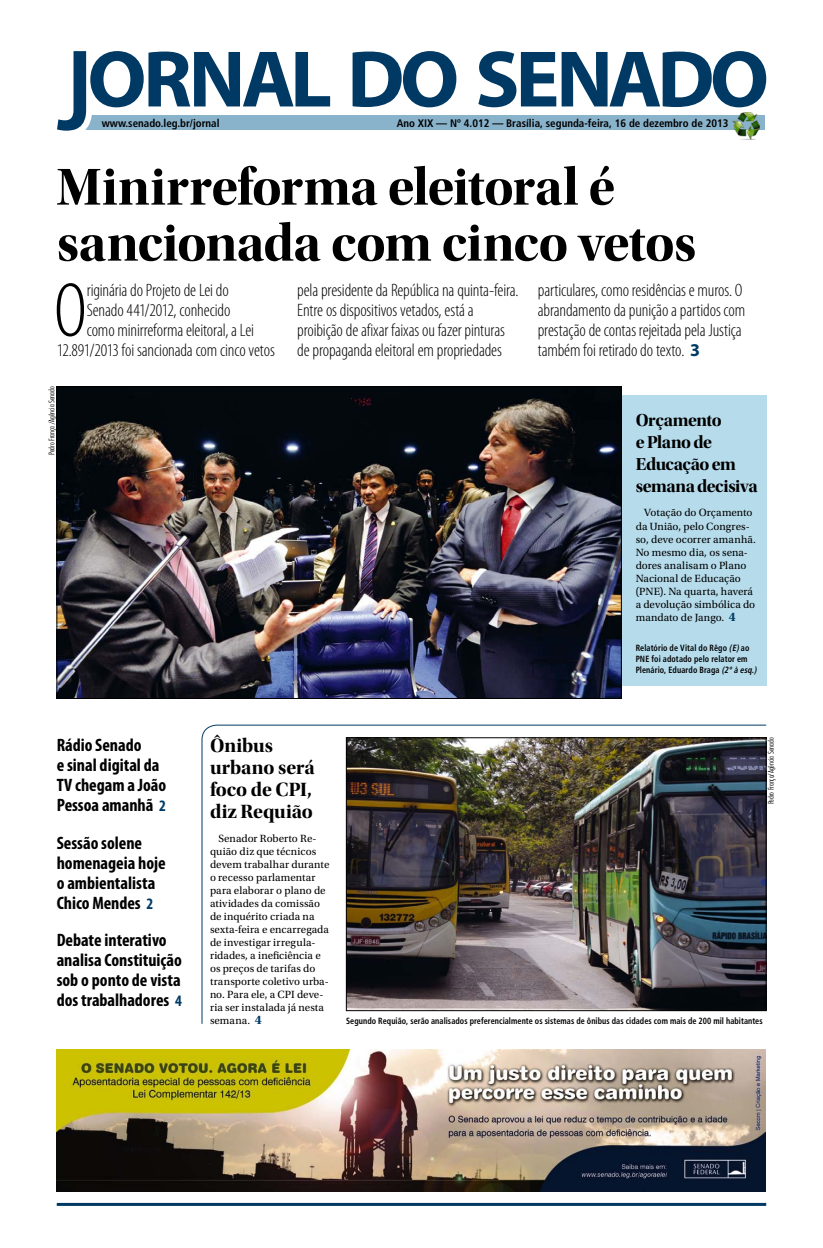
<style>
.page{position:relative;width:823px;height:1248px;background:#fff}
.page>*{position:absolute;margin:0;border:0;box-sizing:border-box;transform-origin:0 0}
.t1{font:300 condensed 77.3px "Myriad Pro";color:#000}
.t2{font:54px/56px "Utopia Std Bold Disp";letter-spacing:-.015em;color:#000}
.t3{font:20px/22px "Utopia Std Bold Disp";color:#000}
.t4{font:300 condensed 18px/20px "Myriad Pro";letter-spacing:-.01em;color:#000}
.t5{font:700 condensed 18px/20px "Myriad Pro";color:#000}
.t6{font:18px/22px "Utopia Std Bold Disp";letter-spacing:-.025em;color:#000}
.t7{font:11px/13px "Utopia Std";letter-spacing:.005em;color:#000}
.t8{font:700 condensed 10.9px "Frutiger";color:#000}
.t9{font:700 condensed 9px/11px "Frutiger";letter-spacing:.01em;color:#000;scale:.9 1}
.t10{font:300 condensed 8px "Futura BT";color:#000}
.s1{font-weight:700;font-stretch:normal;color:#003a64}
.s2{font-size:16px;color:#003a64}
.s3{font-weight:700;font-size:13px;color:#003a64}
.s4{font-style:italic}
</style>
<div class="page">
<div style="left:346px;top:395px;width:419px;height:290px;background:#b6dcec"></div>
<hr style="left:57px;top:1202px;width:708px;height:3px;background:#003a64">
<div style="left:75px;top:116px;width:689px;height:14px;background:#89b2cb"></div>
<svg style="left:57px;top:51px;width:273px;height:80px"></svg>
<svg style="left:352px;top:51px;width:104px;height:56px"></svg>
<svg style="left:478px;top:51px;width:287px;height:56px"></svg>
<img style="left:732px;top:112px;width:27px;height:27px">
<img style="left:57px;top:1049px;width:707px;height:142px">
<img style="left:59px;top:388px;width:560px;height:308px">
<img style="left:201px;top:724px;width:565px;height:300px">
<p class="t8" style="left:102px;top:117px;width:119px">www.senado.leg.br/jornal</p>
<p class="t8" style="left:396px;top:117px;width:333px">Ano XIX — Nº 4.012 — Brasília, segunda-feira, 16 de dezembro de 2013</p>
<h2 class="t2" style="left:57px;top:159px;width:640px">Minirreforma eleitoral é sancionada com cinco vetos</h2>
<h1 class="t1" style="left:54px;top:269px;width:34px">O</h1>
<h3 class="t4" style="left:87px;top:280px;width:143px">riginária do Projeto de Lei do</h3>
<h3 class="t4" style="left:297px;top:280px;width:223px">pela presidente da República na quinta-feira.<br>Entre os dispositivos vetados, está a proibição de afixar faixas ou fazer pinturas de propaganda eleitoral em propriedades</h3>
<h3 class="t4" style="left:537px;top:280px;width:209px">particulares, como residências e muros. O abrandamento da punição a partidos com prestação de contas rejeitada pela Justiça também foi retirado do texto. <span class="s1">3</span></h3>
<h3 class="t4" style="left:87px;top:300px;width:145px">Senado 441/2012, conhecido</h3>
<h3 class="t4" style="left:87px;top:320px;width:169px">como minirreforma eleitoral, a Lei</h3>
<h3 class="t4" style="left:57px;top:340px;width:219px">12.891/2013 foi sancionada com cinco vetos</h3>
<p class="t10" style="left:47px;top:454px;width:70px;rotate:-90deg">Pedro França /Agência Senado</p>
<h3 class="t5" style="left:57px;top:735px;width:111px">Rádio Senado<br>e sinal digital da<br>TV chegam a João<br>Pessoa amanhã <span class="s2">2</span></h3>
<h3 class="t5" style="left:57px;top:832px;width:110px">Sessão solene homenageia hoje o ambientalista<br>Chico Mendes <span class="s2">2</span></h3>
<h3 class="t5" style="left:57px;top:930px;width:127px">Debate interativo analisa Constituição sob o ponto de vista dos trabalhadores <span class="s2">4</span></h3>
<h3 class="t6" style="left:635px;top:409px;width:123px">Orçamento<br>e Plano de<br>Educação em semana decisiva</h3>
<p class="t7" style="left:635px;top:506px;width:122px;text-indent:9px">Votação do Orçamento da União, pelo Congres&shy;so, deve ocorrer amanhã.<br>No mesmo dia, os sena&shy;dores analisam o Plano<br>Nacional de Educação (PNE). Na quarta, haverá a devolução simbólica do mandato de Jango. <span class="s3">4</span></p>
<p class="t9" style="left:635px;top:642px;width:138px">Relatório de Vital do Rêgo <span class="s4">(E)</span>ao<br>PNE foi adotado pelo relator em<br>Plenário, Eduardo Braga <span class="s4">(2ºà esq.)</span></p>
<h3 class="t3" style="left:210px;top:734px;width:106px">Ônibus urbano será foco de CPI, diz Requião</h3>
<p class="t7" style="left:210px;top:831px;width:121px;text-indent:9px">Senador Roberto Re&shy;quião diz que técnicos devem trabalhar durante o recesso parlamentar para elaborar o plano de atividades da comissão de inquérito criada na sexta-feira e encarregada de investigar irregula&shy;ridades, a ineficiência e os preços de tarifas do transporte coletivo urba&shy;no. Para ele, a CPI deve&shy;ria ser instalada já nesta semana. <span class="s3">4</span></p>
<p class="t10" style="left:765px;top:804px;width:68px;rotate:-90deg">Pedro França/Agência Senado</p>
<p class="t9" style="left:346px;top:1015px;width:464px">Segundo Requião, serão analisados preferencialmente os sistemas de ônibus das cidades com mais de 200 mil habitantes</p>
</div>
